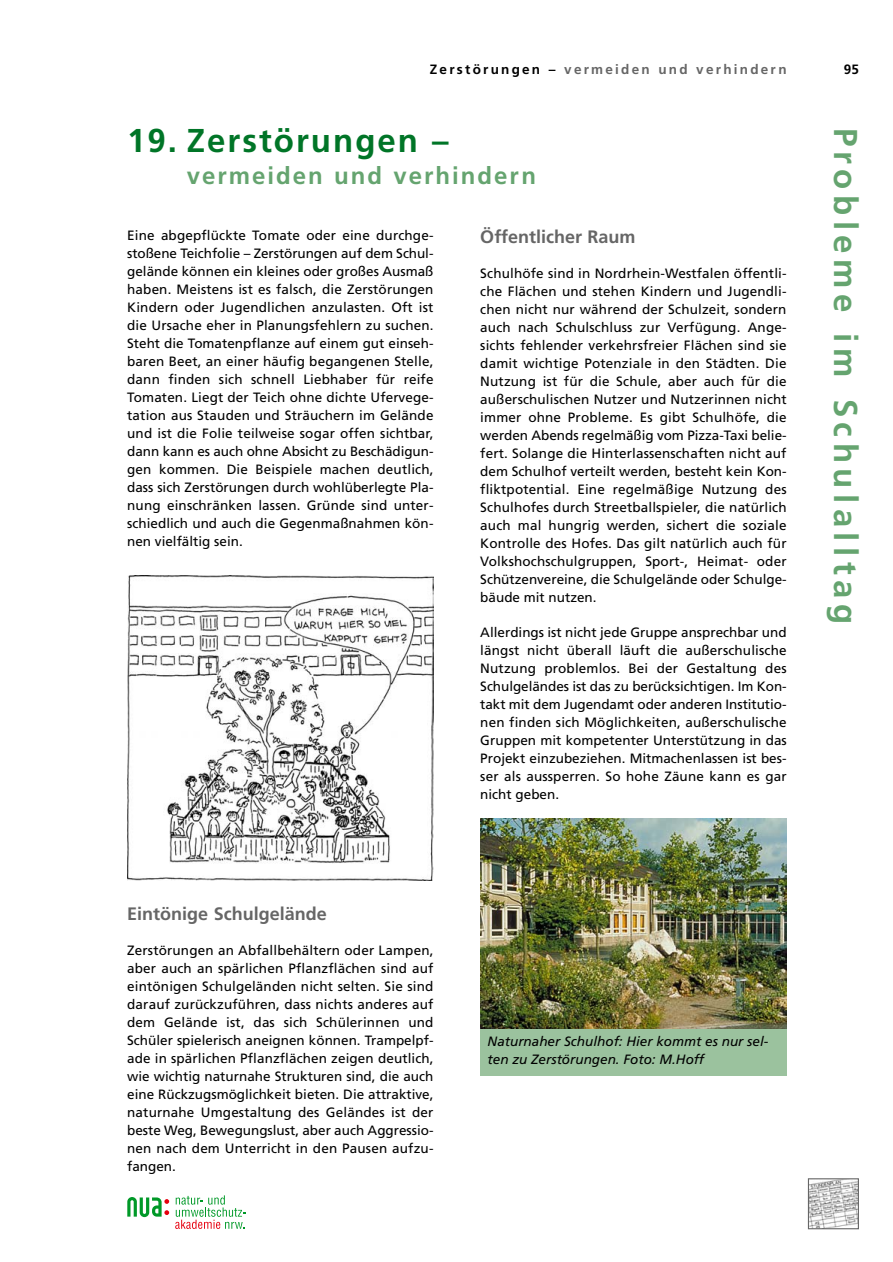
<style>
.page{position:relative;width:893px;height:1262px;background:#fff}
.page>*{position:absolute;margin:0;border:0;box-sizing:border-box;transform-origin:0 0}
.t1{font:700 33px "Frutiger";letter-spacing:.165em;color:#65a46f}
.t2{font:700 33px "Frutiger";letter-spacing:.06em;color:#007527}
.t3{font:700 24px "Frutiger";letter-spacing:.085em;color:#65a46f}
.t4{font:700 18px "Frutiger";color:#666}
.t5{font:13.5px/18px "Frutiger";color:#000;text-align:justify}
.t6{font:italic 13.5px/18px "Frutiger";color:#000}
.t7{font:700 13.5px "Frutiger";letter-spacing:.165em;color:#666}
.t8{font:700 13.5px "Frutiger";color:#000}
.s1{color:#000}
</style>
<div class="page">
<img style="left:809px;top:1180px;width:47px;height:47px">
<div style="left:807px;top:1178px;width:51px;height:51px;border:1px solid #666"></div>
<svg style="left:175px;top:1195px;width:71px;height:33px"></svg>
<svg style="left:127px;top:1197px;width:42px;height:20px"></svg>
<img style="left:127px;top:576px;width:307px;height:304px">
<img style="left:480px;top:818px;width:306px;height:210px">
<div style="left:480px;top:1028px;width:306px;height:47px;background:#9bc29e"></div>
<p class="t7" style="left:430px;top:64px;width:358px"><span class="s1">Zerstörungen –</span> vermeiden und verhindern</p>
<p class="t8" style="left:843px;top:64px;width:17px">95</p>
<h1 class="t2" style="left:127px;top:128px;width:323px">19. Zerstörungen –</h1>
<h2 class="t3" style="left:187px;top:166px;width:351px">vermeiden und verhindern</h2>
<p class="t5" style="left:127px;top:227px;width:308px">Eine abgepflückte Tomate oder eine durchge&shy;stoßene Teichfolie – Zerstörungen auf dem Schul&shy;gelände können ein kleines oder großes Ausmaß haben. Meistens ist es falsch, die Zerstörungen Kindern oder Jugendlichen anzulasten. Oft ist die Ursache eher in Planungsfehlern zu suchen.<br>Steht die Tomatenpflanze auf einem gut einseh&shy;baren Beet, an einer häufig begangenen Stelle, dann finden sich schnell Liebhaber für reife Tomaten. Liegt der Teich ohne dichte Ufervege&shy;tation aus Stauden und Sträuchern im Gelände und ist die Folie teilweise sogar offen sichtbar, dann kann es auch ohne Absicht zu Beschädigun&shy;gen kommen. Die Beispiele machen deutlich, dass sich Zerstörungen durch wohlüberlegte Pla&shy;nung einschränken lassen. Gründe sind unter&shy;schiedlich und auch die Gegenmaßnahmen kön&shy;nen vielfältig sein.</p>
<h3 class="t4" style="left:480px;top:230px;width:157px">Öffentlicher Raum</h3>
<p class="t5" style="left:480px;top:265px;width:308px">Schulhöfe sind in Nordrhein-Westfalen öffentli&shy;che Flächen und stehen Kindern und Jugendli&shy;chen nicht nur während der Schulzeit, sondern auch nach Schulschluss zur Verfügung. Ange&shy;sichts fehlender verkehrsfreier Flächen sind sie damit wichtige Potenziale in den Städten. Die Nutzung ist für die Schule, aber auch für die außerschulischen Nutzer und Nutzerinnen nicht immer ohne Probleme. Es gibt Schulhöfe, die werden Abends regelmäßig vom Pizza-Taxi belie&shy;fert. Solange die Hinterlassenschaften nicht auf dem Schulhof verteilt werden, besteht kein Kon&shy;fliktpotential. Eine regelmäßige Nutzung des Schulhofes durch Streetballspieler, die natürlich auch mal hungrig werden, sichert die soziale Kontrolle des Hofes. Das gilt natürlich auch für Volkshochschulgruppen, Sport-, Heimat- oder Schützenvereine, die Schulgelände oder Schulge&shy;bäude mit nutzen.</p>
<p class="t5" style="left:480px;top:624px;width:308px">Allerdings ist nicht jede Gruppe ansprechbar und längst nicht überall läuft die außerschulische Nutzung problemlos. Bei der Gestaltung des Schulgeländes ist das zu berücksichtigen. Im Kon&shy;takt mit dem Jugendamt oder anderen Institutio&shy;nen finden sich Möglichkeiten, außerschulische Gruppen mit kompetenter Unterstützung in das Projekt einzubeziehen. Mitmachenlassen ist bes&shy;ser als aussperren. So hohe Zäune kann es gar nicht geben.</p>
<h1 class="t1" style="left:858px;top:128px;width:498px;rotate:90deg">Probleme im Schulalltag</h1>
<h3 class="t4" style="left:127px;top:906px;width:201px">Eintönige Schulgelände</h3>
<p class="t5" style="left:127px;top:942px;width:308px">Zerstörungen an Abfallbehältern oder Lampen, aber auch an spärlichen Pflanzflächen sind auf eintönigen Schulgeländen nicht selten. Sie sind darauf zurückzuführen, dass nichts anderes auf dem Gelände ist, das sich Schülerinnen und Schüler spielerisch aneignen können. Trampelpf&shy;ade in spärlichen Pflanzflächen zeigen deutlich, wie wichtig naturnahe Strukturen sind, die auch eine Rückzugsmöglichkeit bieten. Die attraktive, naturnahe Umgestaltung des Geländes ist der beste Weg, Bewegungslust, aber auch Aggressio&shy;nen nach dem Unterricht in den Pausen aufzu&shy;fangen.</p>
<p class="t6" style="left:487px;top:1033px;width:282px">Naturnaher Schulhof: Hier kommt es nur sel&shy;ten zu Zerstörungen. Foto: M.Hoff</p>
</div>
